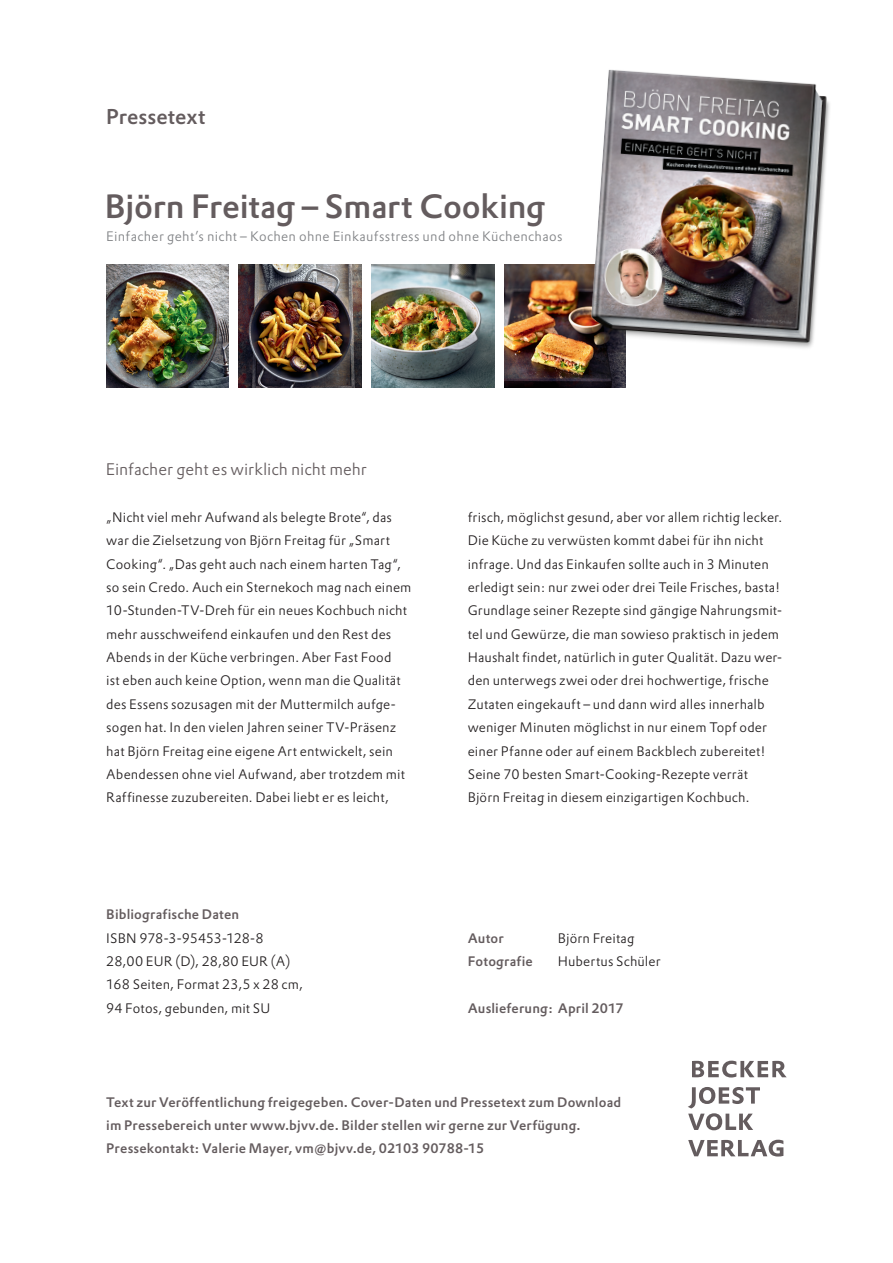
<style>
.page{position:relative;width:893px;height:1263px;background:#fff}
.page>*{position:absolute;margin:0;border:0;box-sizing:border-box;transform-origin:0 0}
.t1{font:500 33px "DTL Prokyon TOT";letter-spacing:-.005em;color:#645c5e}
.t2{font:500 21px "DTL Prokyon TOT";color:#645c5e}
.t3{font:300 16.5px "DTL Prokyon TOT";color:#645c5e}
.t4{font:300 13.5px/23.4px "DTL Prokyon TOT";letter-spacing:.01em;color:#231f20}
.t5{font:500 13.5px/23.4px "DTL Prokyon TOT";letter-spacing:.01em;color:#645c5e}
.t6{font:300 13.5px "DTL Prokyon TOT";letter-spacing:.025em;color:#808285}
</style>
<div class="page">
<img style="left:106px;top:264px;width:123px;height:123px">
<img style="left:372px;top:264px;width:122px;height:123px">
<img style="left:239px;top:264px;width:122px;height:123px">
<img style="left:505px;top:264px;width:120px;height:123px">
<svg style="left:688px;top:1140px;width:95px;height:16px"></svg>
<svg style="left:688px;top:1087px;width:72px;height:43px"></svg>
<svg style="left:692px;top:1061px;width:95px;height:16px"></svg>
<img style="left:568px;top:69px;width:262px;height:303px">
<h2 class="t2" style="left:106px;top:103px;width:101px">Pressetext</h2>
<h1 class="t1" style="left:105px;top:185px;width:442px">Björn Freitag – Smart Cooking</h1>
<p class="t6" style="left:106px;top:228px;width:458px">Einfacher geht’s nicht – Kochen ohne Einkaufsstress und ohne Küchenchaos</p>
<p class="t3" style="left:106px;top:459px;width:263px">Einfacher geht es wirklich nicht mehr</p>
<p class="t4" style="left:106px;top:505px;width:307px">„Nicht viel mehr Aufwand als belegte Brote“, das war die Zielsetzung von Björn Freitag für „Smart Cooking“. „Das geht auch nach einem harten Tag“, so sein Credo. Auch ein Sternekoch mag nach einem 10-Stunden-TV-Dreh für ein neues Kochbuch nicht mehr ausschweifend einkaufen und den Rest des Abends in der Küche verbringen. Aber Fast Food<br>ist eben auch keine Option, wenn man die Qualität des Essens sozusagen mit der Muttermilch aufge&shy;sogen hat. In den vielen Jahren seiner TV-Präsenz hat Björn Freitag eine eigene Art entwickelt, sein Abendessen ohne viel Aufwand, aber trotzdem mit Raffinesse zuzubereiten. Dabei liebt er es leicht,</p>
<p class="t5" style="left:106px;top:903px;width:134px">Bibliografische Daten</p>
<p class="t4" style="left:106px;top:926px;width:198px">ISBN 978-3-95453-128-8<br>28,00 EUR (D), 28,80 EUR (A)<br>168 Seiten, Format 23,5 x 28 cm,<br>94 Fotos, gebunden, mit SU</p>
<p class="t4" style="left:468px;top:505px;width:316px">frisch, möglichst gesund, aber vor allem richtig lecker.<br>Die Küche zu verwüsten kommt dabei für ihn nicht infrage. Und das Einkaufen sollte auch in 3 Minuten erledigt sein: nur zwei oder drei Teile Frisches, basta!<br>Grundlage seiner Rezepte sind gängige Nahrungsmit&shy;tel und Gewürze, die man sowieso praktisch in jedem Haushalt findet, natürlich in guter Qualität. Dazu wer&shy;den unterwegs zwei oder drei hochwertige, frische Zutaten eingekauft – und dann wird alles innerhalb weniger Minuten möglichst in nur einem Topf oder einer Pfanne oder auf einem Backblech zubereitet!<br>Seine 70 besten Smart-Cooking-Rezepte verrät Björn Freitag in diesem einzigartigen Kochbuch.</p>
<p class="t5" style="left:468px;top:926px;width:38px">Autor</p>
<p class="t4" style="left:558px;top:926px;width:78px">Björn Freitag</p>
<p class="t5" style="left:468px;top:949px;width:67px">Fotografie</p>
<p class="t4" style="left:558px;top:950px;width:105px">Hubertus Schüler</p>
<p class="t5" style="left:468px;top:996px;width:158px">Auslieferung: April 2017</p>
<p class="t5" style="left:106px;top:1090px;width:516px">Text zur Veröffentlichung freigegeben. Cover-Daten und Pressetext zum Download im Pressebereich unter www.bjvv.de. Bilder stellen wir gerne zur Verfügung.<br>Pressekontakt: Valerie Mayer, vm@bjvv.de, 02103 90788-15</p>
</div>
